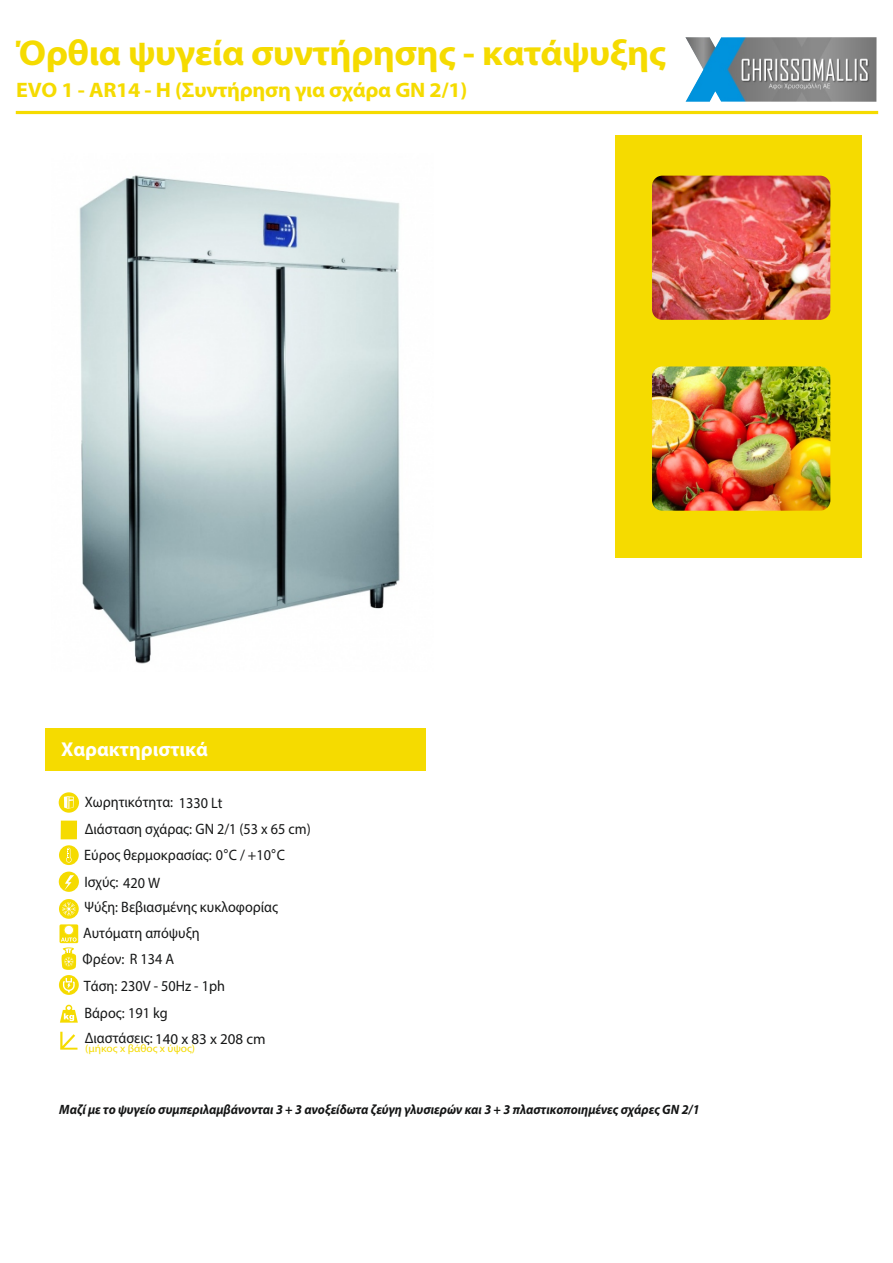
<style>
.page{position:relative;width:893px;height:1263px;background:#fff}
.page>*{position:absolute;margin:0;border:0;box-sizing:border-box;transform-origin:0 0}
.t1{font:700 36px "Myriad Pro";letter-spacing:-.015em;color:#f5db00;scale:1.05 1}
.t2{font:700 21px "Myriad Pro";letter-spacing:-.015em;color:#f5db00;scale:1.05 1}
.t3{font:700 20.1px "Myriad Pro";color:#fff}
.t4{font:15.15px/26.2px "Myriad Pro";color:#151616;scale:.94 1}
.t5{font:15.15px "Myriad Pro";color:#151616;scale:.92 1}
.t6{font:15px "Myriad Pro";color:#151616}
.t7{font:italic 700 13.5px "Myriad Pro";color:#151616;scale:.94 1}
.t8{font:10.8px "Myriad Pro";color:#f5db00;scale:1.06 1}
.s1{font-family:"Gautami"}
.s2{font-size:15.15px}
</style>
<div class="page">
<hr style="left:16px;top:111px;width:862px;height:3px;background:#f5db00">
<div style="left:45px;top:728px;width:381px;height:43px;background:#f5db00"></div>
<img style="left:685px;top:37px;width:191px;height:65px">
<img style="left:79px;top:175px;width:321px;height:489px">
<svg style="left:60px;top:1005px;width:18px;height:18px"></svg>
<svg style="left:60px;top:1032px;width:17px;height:17px"></svg>
<div style="left:59px;top:871px;width:20px;height:21px;background:#f5db00;border-radius:50%"></div>
<svg style="left:64px;top:875px;width:10px;height:15px"></svg>
<svg style="left:59px;top:975px;width:20px;height:20px"></svg>
<svg style="left:63px;top:978px;width:12px;height:14px"></svg>
<svg style="left:59px;top:899px;width:20px;height:20px"></svg>
<svg style="left:62px;top:902px;width:14px;height:14px"></svg>
<div style="left:59px;top:845px;width:20px;height:20px;background:#f5db00;border-radius:50%"></div>
<svg style="left:66px;top:848px;width:6px;height:14px"></svg>
<div style="left:59px;top:792px;width:20px;height:21px;background:#f5db00;border-radius:50%"></div>
<svg style="left:64px;top:796px;width:10px;height:13px"></svg>
<div style="left:61px;top:821px;width:16px;height:18px;background:#f5db00"></div>
<div style="left:59px;top:924px;width:19px;height:19px;background:#f5db00;border-radius:2px"></div>
<div style="left:64px;top:925px;width:10px;height:10px;background:#fff;border:1px solid #fbe116;border-radius:50%"></div>
<svg style="left:61px;top:937px;width:16px;height:33px"></svg>
<div style="left:615px;top:136px;width:247px;height:422px;background:#f5db00"></div>
<img style="left:650px;top:174px;width:182px;height:147px;border-radius:12px">
<div style="left:649px;top:172px;width:184px;height:151px;border:3px solid #f5db00;border-radius:12px"></div>
<img style="left:650px;top:365px;width:182px;height:147px;border-radius:12px">
<div style="left:649px;top:363px;width:184px;height:151px;border:3px solid #f5db00;border-radius:12px"></div>
<h1 class="t1" style="left:16px;top:38px;width:621px">Όρθια ψυγεία συντήρησης - κατάψυξης</h1>
<h2 class="t2" style="left:16px;top:81px;width:431px">EVO 1 - AR14 - H (Συντήρηση για σχάρα GN 2/1)</h2>
<h3 class="t3" style="left:61px;top:741px;width:148px">Χαρακτηριστικά</h3>
<p class="t4" style="left:85px;top:790px;width:148px">Χωρητικότητα: 1330 Lt</p>
<p class="t4" style="left:84px;top:817px;width:242px">Διάσταση σχάρας: GN 2/1 (53 x 65 cm)<br>Εύρος θερμοκρασίας: 0<span class="s1">°</span>C / +10<span class="s1">°</span>C</p>
<p class="t4" style="left:84px;top:870px;width:82px">Ισχύς: 420 W</p>
<p class="t5" style="left:85px;top:901px;width:212px">Ψύξη: Βεβιασμένης κυκλοφορίας</p>
<p class="t4" style="left:83px;top:921px;width:126px">Αυτόματη απόψυξη</p>
<p class="t4" style="left:83px;top:947px;width:99px">Φρέον: R 134 A</p>
<p class="t4" style="left:84px;top:974px;width:152px">Τάση: 230V - 50Hz - 1ph</p>
<p class="t4" style="left:84px;top:1001px;width:90px">Βάρος: 191 kg</p>
<p class="t6" style="left:85px;top:1032px;width:182px"><span class="s2">Διαστάσεις:</span> 140 x 83 x 208 cm</p>
<p class="t8" style="left:85px;top:1044px;width:105px">(μήκος x βάθος x ύψος)</p>
<p class="t7" style="left:59px;top:1104px;width:683px">Μαζί με το ψυγείο συμπεριλαμβάνονται 3 + 3 ανοξείδωτα ζεύγη γλυσιερών και 3 + 3 πλαστικοποιημένες σχάρες GN 2/1</p>
</div>
